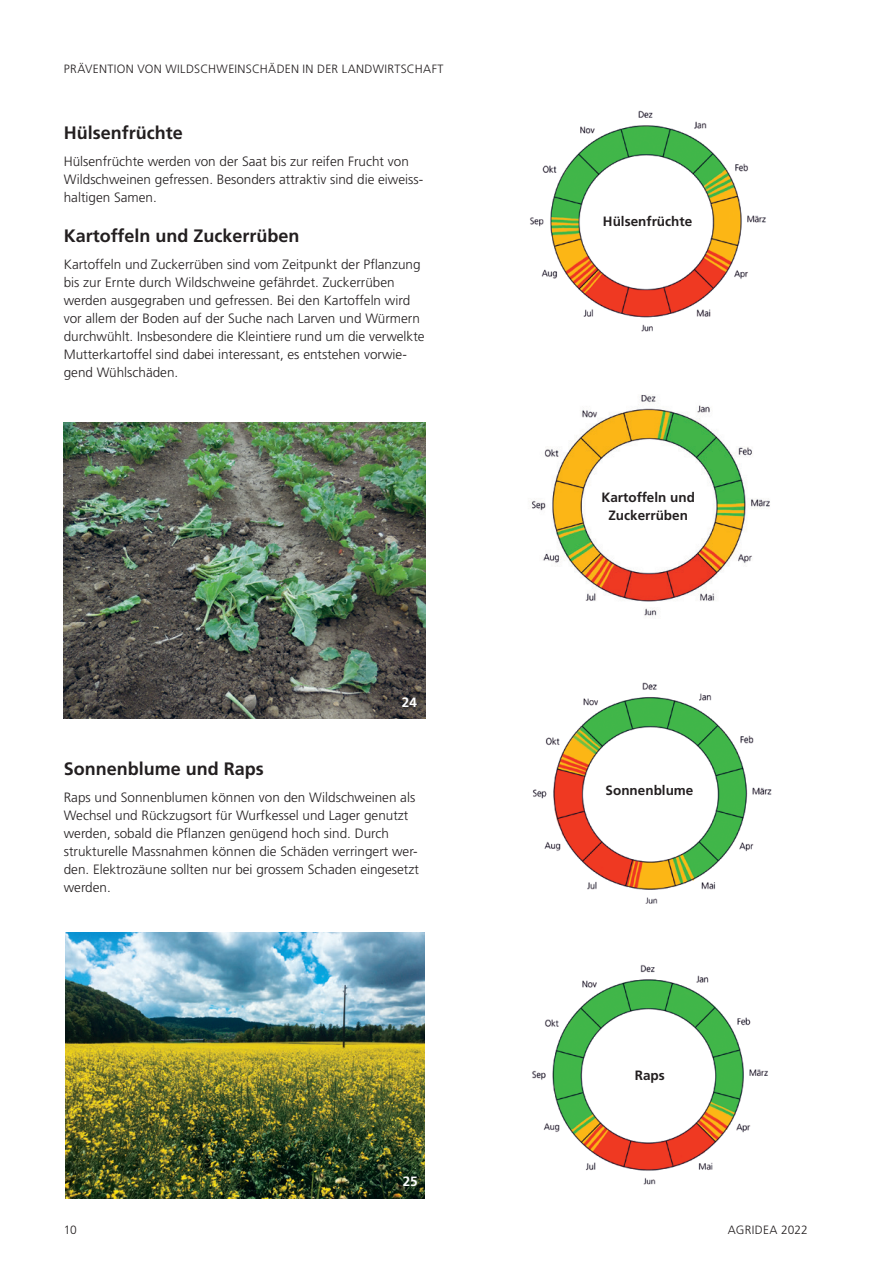
<style>
.page{position:relative;width:893px;height:1263px;background:#fff}
.page>*{position:absolute;margin:0;border:0;box-sizing:border-box;transform-origin:0 0}
.Überschrift_2_bold_1{font:700 18px "Frutiger LT Pro";color:#231f20}
.Lauftext_9-12_Pt{font:300 13.5px/18px "Frutiger LT Pro";color:#231f20}
.Überschrift_2_bold_1-2{font:700 13.5px/18px "Frutiger LT Pro";color:#231f20;text-align:center}
.Ziffer_in_rotem_Krei{font:700 13.5px "Frutiger LT Pro";color:#fff}
.t1{font:300 12px "Frutiger LT Pro";letter-spacing:.03em;color:#231f20}
</style>
<div class="page">
<img style="left:64px;top:422px;width:361px;height:297px">
<img style="left:530px;top:110px;width:236px;height:222px">
<img style="left:532px;top:682px;width:240px;height:222px">
<img style="left:531px;top:394px;width:239px;height:223px">
<img style="left:65px;top:933px;width:360px;height:265px">
<img style="left:532px;top:964px;width:236px;height:221px">
<p class="t1" style="left:64px;top:62px;width:381px">PRÄVENTION VON WILDSCHWEINSCHÄDEN IN DER LANDWIRTSCHAFT</p>
<p class="Überschrift_2_bold_1" style="left:64px;top:122px;width:120px">Hülsenfrüchte</p>
<p class="Lauftext_9-12_Pt" style="left:64px;top:152px;width:361px">Hülsenfrüchte werden von der Saat bis zur reifen Frucht von<br>Wildschweinen gefressen. Besonders attraktiv sind die eiweiss&shy;haltigen Samen.</p>
<p class="Überschrift_2_bold_1" style="left:64px;top:225px;width:237px">Kartoffeln und Zuckerrüben</p>
<p class="Lauftext_9-12_Pt" style="left:64px;top:256px;width:362px">Kartoffeln und Zuckerrüben sind vom Zeitpunkt der Pflanzung bis zur Ernte durch Wildschweine gefährdet. Zuckerrüben werden ausgegraben und gefressen. Bei den Kartoffeln wird vor allem der Boden auf der Suche nach Larven und Würmern durchwühlt. Insbesondere die Kleintiere rund um die verwelkte Mutterkartoffel sind dabei interessant, es entstehen vorwie&shy;gend Wühlschäden.</p>
<p class="Ziffer_in_rotem_Krei" style="left:402px;top:694px;width:17px">24</p>
<p class="Überschrift_2_bold_1" style="left:64px;top:758px;width:202px">Sonnenblume und Raps</p>
<p class="Lauftext_9-12_Pt" style="left:64px;top:788px;width:357px">Raps und Sonnenblumen können von den Wildschweinen als Wechsel und Rückzugsort für Wurfkessel und Lager genutzt werden, sobald die Pflanzen genügend hoch sind. Durch strukturelle Massnahmen können die Schäden verringert wer&shy;den. Elektrozäune sollten nur bei grossem Schaden eingesetzt werden.</p>
<p class="Ziffer_in_rotem_Krei" style="left:403px;top:1173px;width:17px">25</p>
<p class="Überschrift_2_bold_1-2" style="left:603px;top:212px;width:91px">Hülsenfrüchte</p>
<p class="Überschrift_2_bold_1-2" style="left:601px;top:488px;width:95px">Kartoffeln und<br>Zuckerrüben</p>
<p class="Überschrift_2_bold_1-2" style="left:606px;top:781px;width:89px">Sonnenblume</p>
<p class="Überschrift_2_bold_1-2" style="left:635px;top:1066px;width:31px">Raps</p>
<p class="t1" style="left:64px;top:1222px;width:14px">10</p>
<p class="t1" style="left:728px;top:1222px;width:81px">AGRIDEA 2022</p>
</div>
